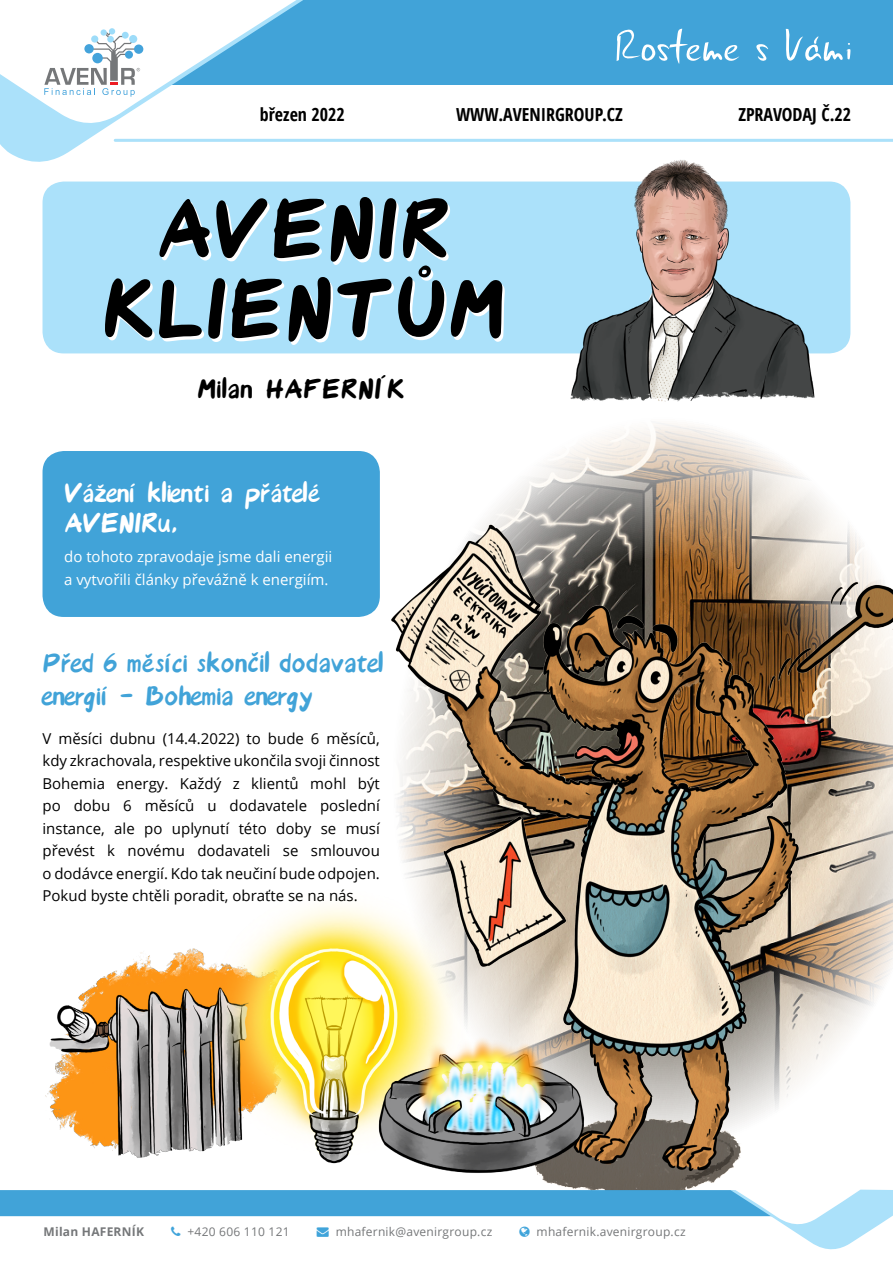
<style>
.page{position:relative;width:893px;height:1263px;background:#fff}
.page>*{position:absolute;margin:0;border:0;box-sizing:border-box;transform-origin:0 0}
.t1{font:108.6px/79.9px "Avenir Font";color:#000;text-align:center}
.t2{font:36px/33px "Avenir Font";letter-spacing:-.01em;color:#41a3d8}
.t3{font:36px/30px "Avenir Font";letter-spacing:-.02em;color:#fff}
.t4{font:36px "Avenir Font";color:#000}
.t5{font:700 condensed 18px "Open Sans";color:#000}
.t6{font:15px/22.5px "Open Sans";color:#000;text-align:justify}
.t7{font:15px/22.5px "Open Sans";color:#fff}
.t8{font:12px "Open Sans";letter-spacing:.02em;color:#757779}
.t9{font:700 12px "Open Sans";letter-spacing:.02em;color:#757779}
.s1{color:#40a4da}
</style>
<div class="page">
<img style="left:42px;top:308px;width:851px;height:881px">
<div style="left:43px;top:451px;width:337px;height:166px;background:#41a3d8;border-radius:21px"></div>
<img style="left:42px;top:941px;width:163px;height:224px">
<img style="left:205px;top:878px;width:264px;height:296px">
<img style="left:367px;top:1027px;width:225px;height:160px">
<div style="left:22px;top:0;width:871px;height:85px;background:#41a3d8"></div>
<svg style="left:0;top:0;width:328px;height:162px"></svg>
<svg style="left:617px;top:29px;width:123px;height:35px"></svg>
<svg style="left:756px;top:44px;width:13px;height:17px"></svg>
<svg style="left:786px;top:29px;width:64px;height:32px"></svg>
<svg style="left:0;top:0;width:302px;height:129px"></svg>
<hr style="left:115px;top:139px;width:778px;height:3px;background:#abe1fa">
<div style="left:43px;top:182px;width:807px;height:171px;background:#abe1fa;border-radius:21px"></div>
<img style="left:557px;top:160px;width:265px;height:256px">
<svg style="left:0;top:1189px;width:893px;height:61px"></svg>
<p class="t5" style="left:260px;top:101px;width:86px">březen 2022</p>
<p class="t5" style="left:456px;top:101px;width:168px">WWW.AVENIRGROUP.CZ</p>
<p class="t5" style="left:738px;top:101px;width:114px">ZPRAVODAJ Č.22</p>
<h1 class="t1" style="left:102px;top:192px;width:405px">AVENIR<br>KLIENTŮM</h1>
<h2 class="t4" style="left:197px;top:374px;width:209px">Milan HAFERNÍK</h2>
<h2 class="t3" style="left:64px;top:478px;width:258px">Vážení klienti a přátelé<br>AVENIRu,</h2>
<p class="t7" style="left:64px;top:545px;width:270px">do tohoto zpravodaje jsme dali energii a vytvořili články převážně k energiím.</p>
<h2 class="t2" style="left:43px;top:647px;width:343px">Před 6 měsíci skončil dodavatel energií - Bohemia energy</h2>
<p class="t6" style="left:43px;top:727px;width:339px">V měsíci dubnu (14.4.2022) to bude 6 měsíců, kdy zkrachovala, respektive ukončila svoji činnost Bohemia energy. Každý z klientů mohl být po dobu 6 měsíců u dodavatele poslední instance, ale po uplynutí této doby se musí převést k novému dodavateli se smlouvou o dodávce energií. Kdo tak neučiní bude odpojen.<br>Pokud byste chtěli poradit, obraťte se na nás.</p>
<p class="t9" style="left:44px;top:1223px;width:102px">Milan HAFERNÍK</p>
<p class="t8" style="left:187px;top:1223px;width:104px">+420 606 110 121</p>
<p class="t8" style="left:317px;top:1223px;width:177px"><span class="s1">→</span> mhafernik@avenirgroup.cz</p>
<p class="t8" style="left:537px;top:1223px;width:150px">mhafernik.avenirgroup.cz</p>
</div>
